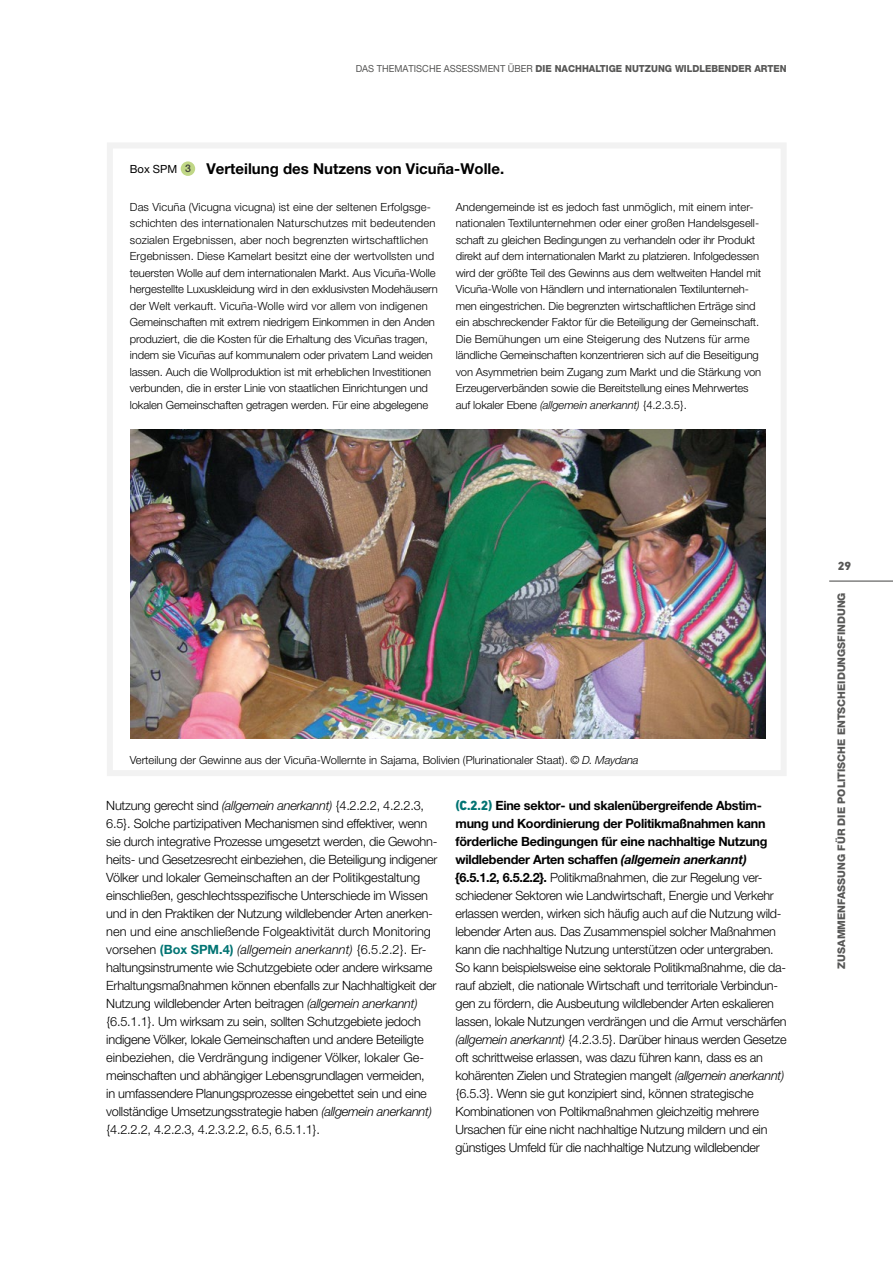
<style>
.page{position:relative;width:893px;height:1263px;background:#fff}
.page>*{position:absolute;margin:0;border:0;box-sizing:border-box;transform-origin:0 0}
.t1{font:700 15px "Helvetica Neue LT Pro";color:#000}
.t2{font:300 12.75px/18px "Helvetica Neue LT Pro";letter-spacing:-.02em;color:#000}
.t3{font:800 12px "DIN Next LT Pro";color:#575756}
.t4{font:300 11.25px/16.5px "Helvetica Neue LT Pro";letter-spacing:-.01em;color:#000}
.t5{font:800 10.5px "Helvetica Neue LT Pro";color:#575756}
.t6{font:800 9.75px "Helvetica Neue LT Pro";color:#575756;scale:.95 1}
.s1{font-weight:400}
.s2{font-weight:400;font-size:11.25px}
.s3{font-weight:500;font-size:10.5px;color:#3c3c3b}
.s4{font-style:italic}
.s5{font-weight:700;color:#027473}
.s6{font-family:"DIN Next LT Pro";font-weight:800;font-size:13.5px;color:#027473}
.s7{font-weight:700}
.s8{font-weight:700;font-style:italic}
</style>
<div class="page">
<hr style="left:829px;top:580px;width:64px;height:2px;background:#575756">
<div style="left:181px;top:161px;width:14px;height:15px;background:#c0d786;border-radius:50%"></div>
<img style="left:130px;top:429px;width:636px;height:309px">
<div style="left:107px;top:142px;width:680px;height:634px;border:6px solid #f2f2f2"></div>
<p class="t6" style="left:356px;top:63px;width:455px"><span class="s1">DAS THEMATISCHE ASSESSMENT ÜBER</span> DIE NACHHALTIGE NUTZUNG WILDLEBENDER ARTEN</p>
<p class="t1" style="left:130px;top:159px;width:376px"><span class="s2">Box SPM</span> <span class="s3">3</span> Verteilung des Nutzens von Vicuña-Wolle.</p>
<p class="t4" style="left:130px;top:198px;width:309px">Das Vicuña (Vicugna vicugna) ist eine der seltenen Erfolgsge&shy;schichten des internationalen Naturschutzes mit bedeutenden sozialen Ergebnissen, aber noch begrenzten wirtschaftlichen Ergebnissen. Diese Kamelart besitzt eine der wertvollsten und teuersten Wolle auf dem internationalen Markt. Aus Vicuña-Wolle hergestellte Luxuskleidung wird in den exklusivsten Modehäusern der Welt verkauft. Vicuña-Wolle wird vor allem von indigenen Gemeinschaften mit extrem niedrigem Einkommen in den Anden produziert, die die Kosten für die Erhaltung des Vicuñas tragen, indem sie Vicuñas auf kommunalem oder privatem Land weiden lassen. Auch die Wollproduktion ist mit erheblichen Investitionen verbunden, die in erster Linie von staatlichen Einrichtungen und lokalen Gemeinschaften getragen werden. Für eine abgelegene</p>
<p class="t4" style="left:456px;top:198px;width:307px">Andengemeinde ist es jedoch fast unmöglich, mit einem inter&shy;nationalen Textilunternehmen oder einer großen Handelsgesell&shy;schaft zu gleichen Bedingungen zu verhandeln oder ihr Produkt direkt auf dem internationalen Markt zu platzieren. Infolgedessen wird der größte Teil des Gewinns aus dem weltweiten Handel mit Vicuña-Wolle von Händlern und internationalen Textilunterneh&shy;men eingestrichen. Die begrenzten wirtschaftlichen Erträge sind ein abschreckender Faktor für die Beteiligung der Gemeinschaft.<br>Die Bemühungen um eine Steigerung des Nutzens für arme ländliche Gemeinschaften konzentrieren sich auf die Beseitigung von Asymmetrien beim Zugang zum Markt und die Stärkung von Erzeugerverbänden sowie die Bereitstellung eines Mehrwertes auf lokaler Ebene <span class="s4">(allgemein anerkannt)</span> {4.2.3.5}.</p>
<p class="t4" style="left:130px;top:751px;width:510px">Verteilung der Gewinne aus der Vicuña-Wollernte in Sajama, Bolivien (Plurinationaler Staat). <span class="s4">© D. Maydana</span></p>
<p class="t2" style="left:106px;top:796px;width:333px">Nutzung gerecht sind <span class="s4">(allgemein anerkannt)</span> {4.2.2.2, 4.2.2.3, 6.5}. Solche partizipativen Mechanismen sind effektiver, wenn sie durch integrative Prozesse umgesetzt werden, die Gewohn&shy;heits- und Gesetzesrecht einbeziehen, die Beteiligung indigener Völker und lokaler Gemeinschaften an der Politikgestaltung einschließen, geschlechtsspezifische Unterschiede im Wissen und in den Praktiken der Nutzung wildlebender Arten anerken&shy;nen und eine anschließende Folgeaktivität durch Monitoring vorsehen <span class="s5">(Box SPM.4)</span> <span class="s4">(allgemein anerkannt)</span> {6.5.2.2}. Er&shy;haltungsinstrumente wie Schutzgebiete oder andere wirksame Erhaltungsmaßnahmen können ebenfalls zur Nachhaltigkeit der Nutzung wildlebender Arten beitragen <span class="s4">(allgemein anerkannt) </span>{6.5.1.1}. Um wirksam zu sein, sollten Schutzgebiete jedoch indigene Völker, lokale Gemeinschaften und andere Beteiligte einbeziehen, die Verdrängung indigener Völker, lokaler Ge&shy;meinschaften und abhängiger Lebensgrundlagen vermeiden,<br>in umfassendere Planungsprozesse eingebettet sein und eine vollständige Umsetzungsstrategie haben <span class="s4">(allgemein anerkannt) </span>{4.2.2.2, 4.2.2.3, 4.2.3.2.2, 6.5, 6.5.1.1}.</p>
<p class="t2" style="left:455px;top:796px;width:333px"><span class="s6">(C.2.2)</span> <span class="s7">Eine sektor- und skalenübergreifende Abstim&shy;mung und Koordinierung der Politikmaßnahmen kann förderliche Bedingungen für eine nachhaltige Nutzung wildlebender Arten schaffen</span> <span class="s8">(allgemein anerkannt) </span><span class="s7">{6.5.1.2, 6.5.2.2}.</span> Politikmaßnahmen, die zur Regelung ver&shy;schiedener Sektoren wie Landwirtschaft, Energie und Verkehr erlassen werden, wirken sich häufig auch auf die Nutzung wild&shy;lebender Arten aus. Das Zusammenspiel solcher Maßnahmen kann die nachhaltige Nutzung unterstützen oder untergraben.<br>So kann beispielsweise eine sektorale Politikmaßnahme, die da&shy;rauf abzielt, die nationale Wirtschaft und territoriale Verbindun&shy;gen zu fördern, die Ausbeutung wildlebender Arten eskalieren lassen, lokale Nutzungen verdrängen und die Armut verschärfen <span class="s4">(allgemein anerkannt)</span> {4.2.3.5}. Darüber hinaus werden Gesetze oft schrittweise erlassen, was dazu führen kann, dass es an kohärenten Zielen und Strategien mangelt <span class="s4">(allgemein anerkannt) </span>{6.5.3}. Wenn sie gut konzipiert sind, können strategische Kombinationen von Poltikmaßnahmen gleichzeitig mehrere Ursachen für eine nicht nachhaltige Nutzung mildern und ein günstiges Umfeld für die nachhaltige Nutzung wildlebender</p>
<p class="t3" style="left:838px;top:559px;width:15px">29</p>
<p class="t5" style="left:835px;top:968px;width:378px;rotate:-90deg">ZUSAMMENFASSUNG FÜR DIE POLITISCHE ENTSCHEIDUNGSFINDUNG</p>
</div>
